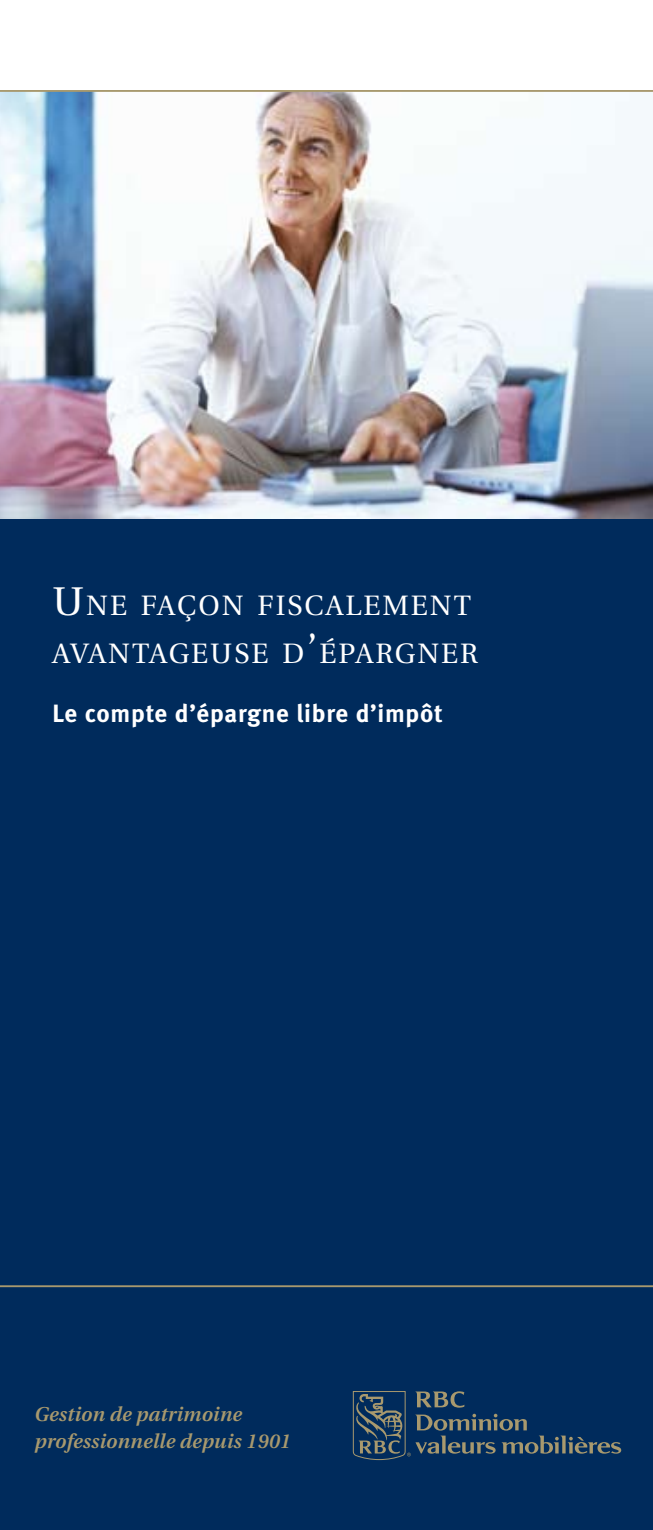
<style>
.page{position:relative;width:653px;height:1530px;background:#fff}
.page>*{position:absolute;margin:0;border:0;box-sizing:border-box;transform-origin:0 0}
.t1{font:28px/47.5px "Utopia";letter-spacing:.07em;color:#fff}
.t2{font:25px "Meta Bold LF";letter-spacing:.03em;color:#fff}
.t3{font:italic 600 20px/27.5px "Utopia";letter-spacing:.01em;color:#a8996e}
.s1{font-size:40px}
</style>
<div class="page">
<div style="left:0;top:501px;width:652px;height:1029px;background:#002b5c"></div>
<img style="left:0;top:92px;width:652px;height:426px">
<hr style="left:0;top:90px;width:652px;height:2px;background:#a8996e">
<hr style="left:0;top:1285px;width:652px;height:2px;background:#a8996e">
<svg style="left:353px;top:1391px;width:268px;height:69px"></svg>
<h1 class="t1" style="left:52px;top:582px;width:427px"><span class="s1">U</span>NE FAÇON FISCALEMENT<br>AVANTAGEUSE D<span class="s1">’</span>ÉPARGNER</h1>
<p class="t2" style="left:52px;top:698px;width:391px">Le compte d’épargne libre d’impôt</p>
<p class="t3" style="left:34px;top:1401px;width:258px">Gestion de patrimoine professionnelle depuis 1901</p>
</div>
